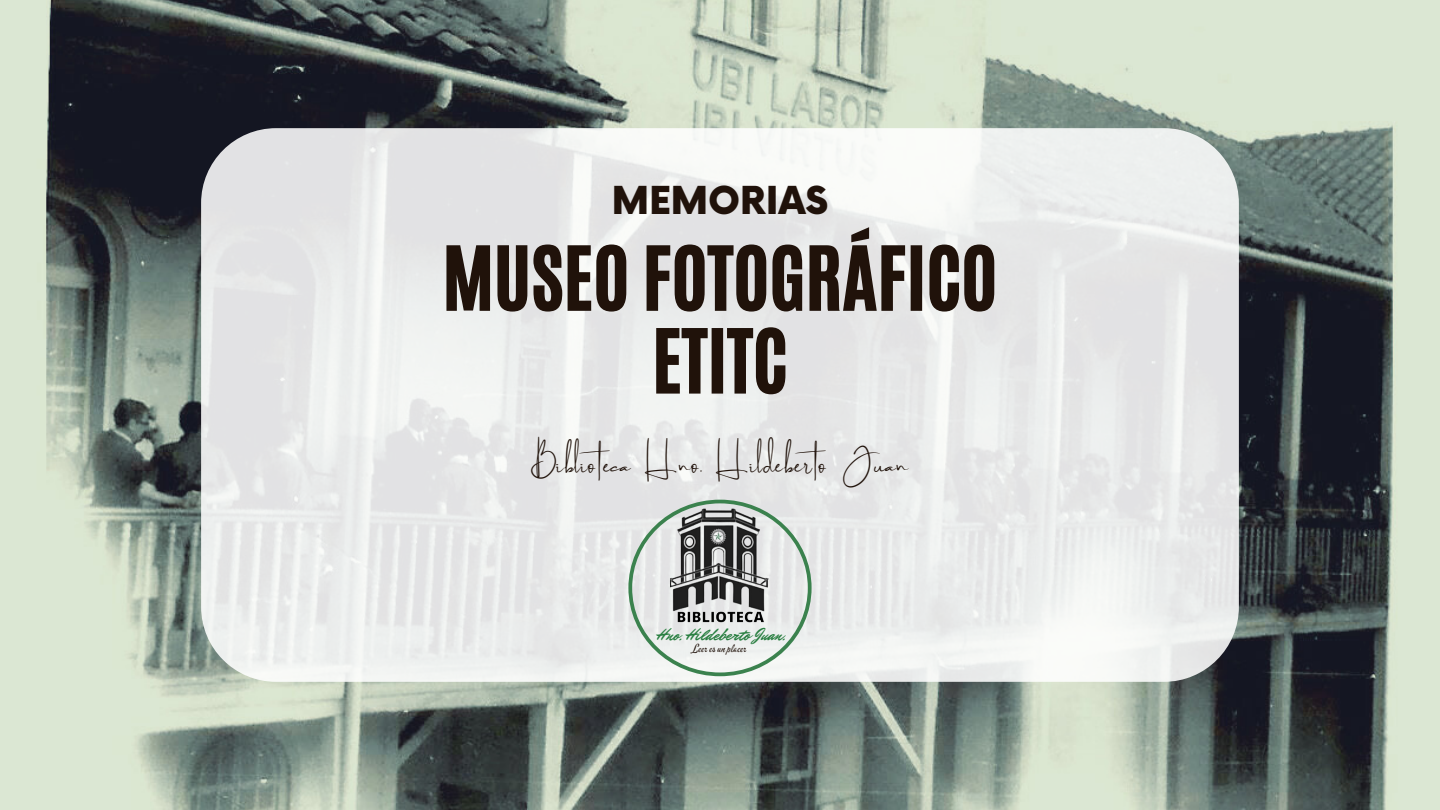
<style>
.page{position:relative;width:1440px;height:810px;background:#fff}
.page>*{position:absolute;margin:0;border:0;box-sizing:border-box;transform-origin:0 0}
.t1{font:74.2px/82.8px "CA Generated";color:#20120a;text-align:center}
.t2{font:900 37.5px "Now";color:#20120a}
.t3{font:30.4px "Brilliant Signature 2";letter-spacing:.025em;color:#20120a}
.t4{font:17px "Mr Dafoe";color:#287e40}
.t5{font:10.6px "Mervale Script";letter-spacing:.02em;color:#20120a}
</style>
<div class="page">
<img style="left:0;top:1px;width:1440px;height:809px">
<svg style="left:201px;top:128px;width:1038px;height:554px;fill:#e8eaea"></svg>
<svg style="left:628px;top:500px;width:184px;height:176px"></svg>
<img style="left:663px;top:504px;width:109px;height:121px">
<p class="t2" style="left:612px;top:180px;width:218px">MEMORIAS</p>
<p class="t1" style="left:443px;top:237px;width:556px">MUSEO FOTOGRÁFICO<br>ETITC</p>
<p class="t3" style="left:531px;top:449px;width:379px">Biblioteca Hno. Hildeberto Juan</p>
<p class="t4" style="left:657px;top:624px;width:130px">Hno. Hildeberto Juan.</p>
<p class="t5" style="left:693px;top:642px;width:55px">Leer es un placer</p>
</div>
